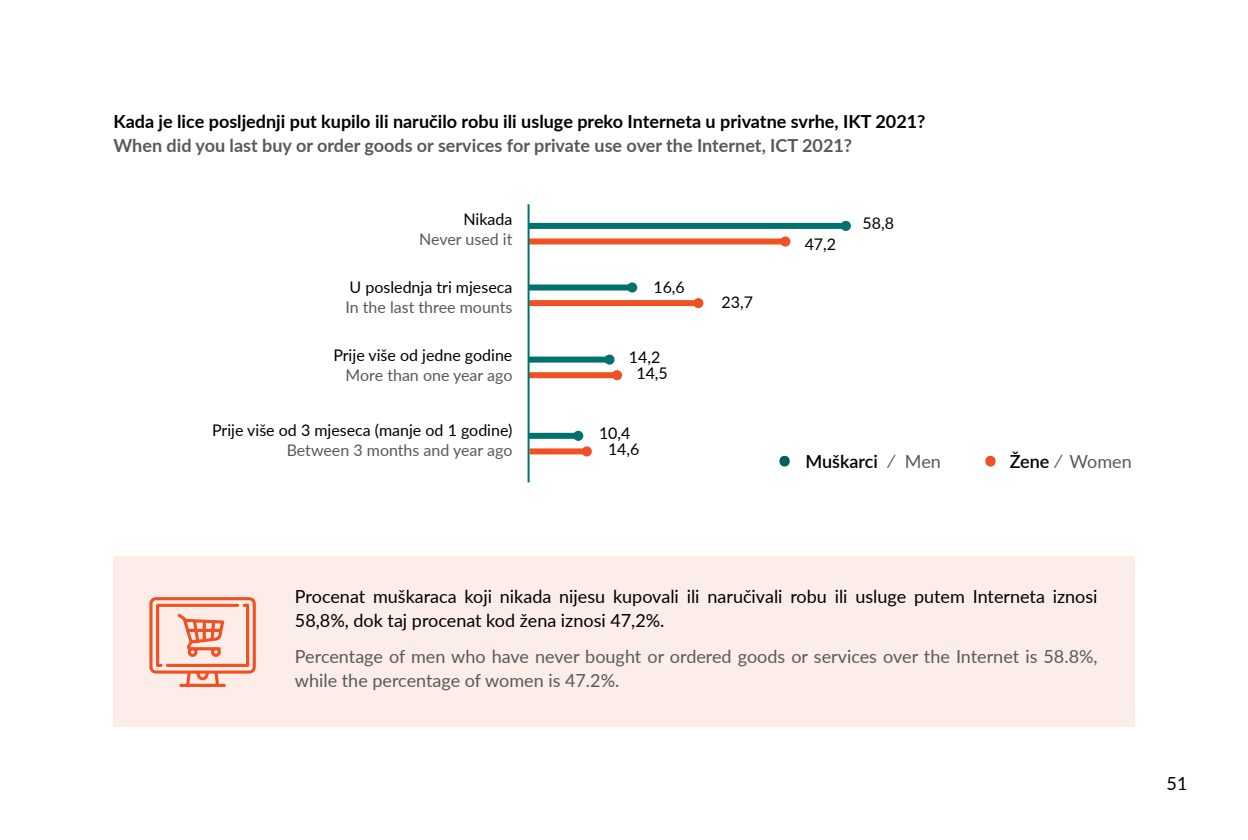
<style>
.page{position:relative;width:1248px;height:840px;background:#fff}
.page>*{position:absolute;margin:0;border:0;box-sizing:border-box;transform-origin:0 0}
.t1{font:18px/24px "Lato";color:#000}
.t2{font:18px/24px "Lato";color:#58595b}
.t3{font:700 18px "Lato";color:#000}
.t4{font:700 18px "Lato";color:#58595b}
.t5{font:600 18px "Lato";color:#000}
.t6{font:16px/15.6px "Lato";color:#000;text-align:center}
.t7{font:16px "Lato";color:#58595b}
.s1{font-family:"A Year Without Rain";font-weight:400;color:#58595b}
.s2{font-weight:400;color:#58595b}
.s3{font-weight:600;color:#000}
.s4{font-family:"A Year Without Rain"}
</style>
<div class="page">
<div style="left:531px;top:238px;width:254px;height:6px;background:#f05123"></div>
<div style="left:780px;top:236px;width:10px;height:10px;background:#f05123;border-radius:50%"></div>
<div style="left:532px;top:300px;width:166px;height:6px;background:#f05123"></div>
<div style="left:693px;top:298px;width:10px;height:10px;background:#f05123;border-radius:50%"></div>
<div style="left:531px;top:372px;width:86px;height:6px;background:#f05123"></div>
<div style="left:612px;top:370px;width:10px;height:10px;background:#f05123;border-radius:50%"></div>
<div style="left:532px;top:448px;width:54px;height:6px;background:#f05123"></div>
<div style="left:581px;top:446px;width:10px;height:10px;background:#f05123;border-radius:50%"></div>
<div style="left:531px;top:223px;width:314px;height:6px;background:#00716d"></div>
<div style="left:840px;top:221px;width:10px;height:10px;background:#00716d;border-radius:50%"></div>
<div style="left:531px;top:284px;width:101px;height:6px;background:#00716d"></div>
<div style="left:627px;top:282px;width:10px;height:10px;background:#00716d;border-radius:50%"></div>
<div style="left:531px;top:356px;width:78px;height:6px;background:#00716d"></div>
<div style="left:604px;top:354px;width:10px;height:10px;background:#00716d;border-radius:50%"></div>
<div style="left:531px;top:432px;width:47px;height:6px;background:#00716d"></div>
<div style="left:573px;top:430px;width:10px;height:10px;background:#00716d;border-radius:50%"></div>
<hr style="left:527px;top:204px;width:2px;height:278px;background:#00716d">
<div style="left:113px;top:556px;width:1021px;height:170px;background:#fdede9"></div>
<svg style="left:779px;top:455px;width:11px;height:11px"></svg>
<svg style="left:985px;top:455px;width:11px;height:11px"></svg>
<svg style="left:149px;top:597px;width:107px;height:89px"></svg>
<p class="t3" style="left:113px;top:108px;width:813px">Kada je lice posljednji put kupilo ili naručilo robu ili usluge preko Interneta u privatne svrhe, IKT 2021?</p>
<p class="t4" style="left:113px;top:132px;width:740px">When did you last buy or order goods or services for private use over the Internet, ICT 2021?</p>
<p class="t6" style="left:463px;top:211px;width:50px">Nikada</p>
<p class="t7" style="left:419px;top:228px;width:95px">Never used it</p>
<p class="t6" style="left:349px;top:278px;width:164px">U poslednja tri mjeseca</p>
<p class="t7" style="left:345px;top:295px;width:168px">In the last three mounts</p>
<p class="t6" style="left:333px;top:346px;width:180px">Prije više od jedne godine</p>
<p class="t7" style="left:345px;top:363px;width:168px">More than one year ago</p>
<p class="t6" style="left:212px;top:421px;width:302px">Prije više od 3 mjeseca (manje od 1 godine)</p>
<p class="t7" style="left:287px;top:438px;width:227px">Between 3 months and year ago</p>
<p class="t6" style="left:653px;top:278px;width:33px">16,6</p>
<p class="t6" style="left:628px;top:348px;width:33px">14,2</p>
<p class="t6" style="left:636px;top:364px;width:33px">14,5</p>
<p class="t6" style="left:599px;top:425px;width:42px">10,4<br>14,6</p>
<p class="t6" style="left:721px;top:294px;width:33px">23,7</p>
<p class="t6" style="left:804px;top:235px;width:33px">47,2</p>
<p class="t6" style="left:862px;top:214px;width:33px">58,8</p>
<p class="t5" style="left:805px;top:448px;width:137px">Muškarci <span class="s1">/</span> <span class="s2">Men</span></p>
<p class="t2" style="left:1009px;top:448px;width:124px"><span class="s3">Žene</span> <span class="s4">/</span> Women</p>
<p class="t1" style="left:295px;top:583px;width:804px">Procenat muškaraca koji nikada nijesu kupovali ili naručivali robu ili usluge putem Interneta iznosi<br>58,8%, dok taj procenat kod žena iznosi 47,2%.</p>
<p class="t2" style="left:295px;top:642px;width:804px">Percentage of men who have never bought or ordered goods or services over the Internet is 58.8%, while the percentage of women is 47.2%.</p>
<p class="t1" style="left:1166px;top:770px;width:22px">51</p>
</div>
